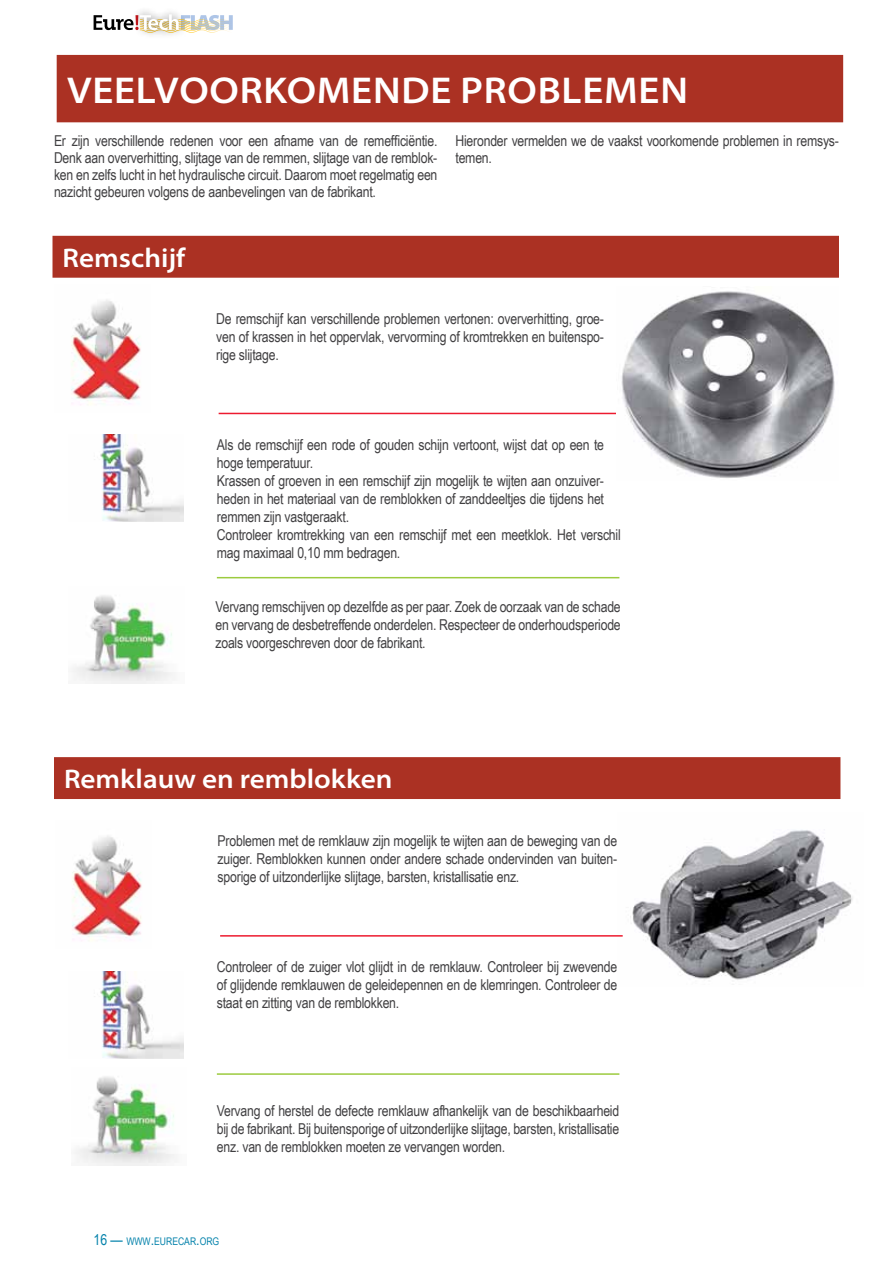
<style>
.page{position:relative;width:893px;height:1263px;background:#fff}
.page>*{position:absolute;margin:0;border:0;box-sizing:border-box;transform-origin:0 0}
.t1{font:600 semi-expanded 37.5px "Myriad Pro";letter-spacing:.02em;color:#fff}
.t2{font:600 semi-expanded 27px "Myriad Pro";color:#fff}
.t3{font:15px/18px "Arial Narrow";letter-spacing:-.015em;color:#414042;text-align:justify}
.t4{font:10.5px "Arial Narrow";color:#0482ab}
.s1{font-size:15px}
</style>
<div class="page">
<svg style="left:94px;top:14px;width:139px;height:19px"></svg>
<img style="left:617px;top:830px;width:236px;height:150px">
<img style="left:94px;top:435px;width:90px;height:86px">
<img style="left:72px;top:595px;width:101px;height:89px">
<hr style="left:217px;top:577px;width:402px;height:1px;background:#9ccb3e">
<hr style="left:219px;top:413px;width:402px;height:1px;background:#ed1b2f">
<div style="left:53px;top:237px;width:785px;height:40px;background:#ab3123"></div>
<div style="left:52px;top:236px;width:787px;height:42px;border:2px solid #ab3123"></div>
<img style="left:71px;top:300px;width:70px;height:105px">
<div style="left:57px;top:56px;width:785px;height:66px;background:#ab3123"></div>
<div style="left:57px;top:55px;width:786px;height:67px;border:2px solid #ab3123"></div>
<hr style="left:220px;top:935px;width:403px;height:1px;background:#ed1b2f">
<div style="left:55px;top:758px;width:785px;height:40px;background:#ab3123"></div>
<div style="left:54px;top:757px;width:786px;height:42px;border:2px solid #ab3123"></div>
<img style="left:72px;top:836px;width:70px;height:105px">
<img style="left:94px;top:971px;width:90px;height:87px">
<img style="left:75px;top:1076px;width:100px;height:89px">
<hr style="left:217px;top:1073px;width:402px;height:2px;background:#9ccb3e">
<img style="left:617px;top:291px;width:218px;height:187px">
<h1 class="t1" style="left:67px;top:69px;width:622px">Veelvoorkomende problemen</h1>
<p class="t3" style="left:54px;top:131px;width:385px;line-height:17.2px">Er zijn verschillende redenen voor een afname van de remefficiëntie.<br>Denk aan oververhitting, slijtage van de remmen, slijtage van de remblok&shy;ken en zelfs lucht in het hydraulische circuit. Daarom moet regelmatig een nazicht gebeuren volgens de aanbevelingen van de fabrikant.</p>
<p class="t3" style="left:455px;top:131px;width:385px;line-height:17.2px">Hieronder vermelden we de vaakst voorkomende problemen in remsys&shy;temen.</p>
<h2 class="t2" style="left:63px;top:243px;width:124px">Remschijf</h2>
<p class="t3" style="left:216px;top:309px;width:389px">De remschijf kan verschillende problemen vertonen: oververhitting, groe&shy;ven of krassen in het oppervlak, vervorming of kromtrekken en buitenspo&shy;rige slijtage.</p>
<p class="t3" style="left:217px;top:435px;width:405px;text-align:left">Als de remschijf een rode of gouden schijn vertoont, wijst dat op een te hoge temperatuur.<br>Krassen of groeven in een remschijf zijn mogelijk te wijten aan onzuiver&shy;heden in het materiaal van de remblokken of zanddeeltjes die tijdens het remmen zijn vastgeraakt.<br>Controleer kromtrekking van een remschijf met een meetklok. Het verschil mag maximaal 0,10 mm bedragen.</p>
<p class="t3" style="left:215px;top:597px;width:407px">Vervang remschijven op dezelfde as per paar. Zoek de oorzaak van de schade en vervang de desbetreffende onderdelen. Respecteer de onderhoudsperiode zoals voorgeschreven door de fabrikant.</p>
<h2 class="t2" style="left:64px;top:764px;width:330px">Remklauw en remblokken</h2>
<p class="t3" style="left:218px;top:831px;width:401px">Problemen met de remklauw zijn mogelijk te wijten aan de beweging van de zuiger. Remblokken kunnen onder andere schade ondervinden van buiten&shy;sporige of uitzonderlijke slijtage, barsten, kristallisatie enz.</p>
<p class="t3" style="left:217px;top:957px;width:402px">Controleer of de zuiger vlot glijdt in de remklauw. Controleer bij zwevende of glijdende remklauwen de geleidepennen en de klemringen. Controleer de staat en zitting van de remblokken.</p>
<p class="t3" style="left:217px;top:1101px;width:404px">Vervang of herstel de defecte remklauw afhankelijk van de beschikbaarheid bij de fabrikant. Bij buitensporige of uitzonderlijke slijtage, barsten, kristallisatie enz. van de remblokken moeten ze vervangen worden.</p>
<p class="t4" style="left:94px;top:1233px;width:127px"><span class="s1">16 —</span> WWW<span class="s1">.</span>EURECAR<span class="s1">.</span>ORG</p>
</div>
